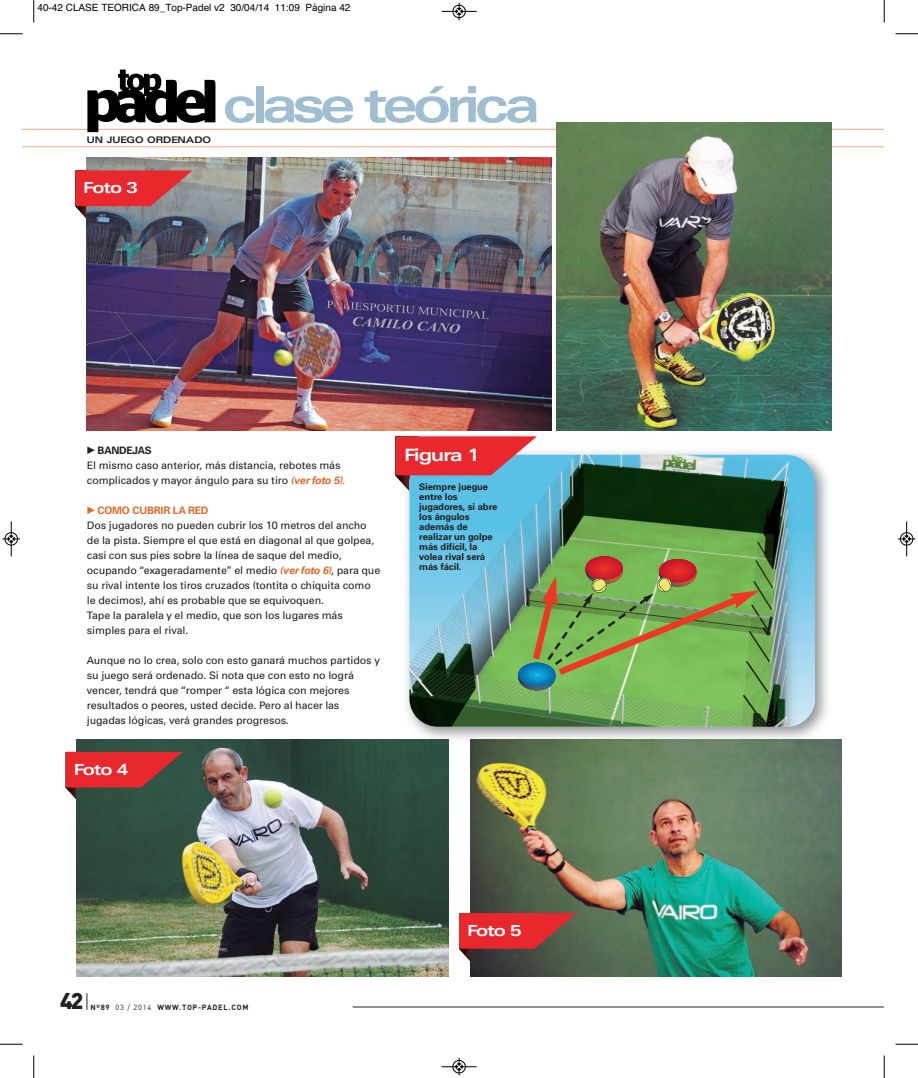
<style>
.page{position:relative;width:918px;height:1078px;background:#fff}
.page>*{position:absolute;margin:0;border:0;box-sizing:border-box;transform-origin:0 0}
.t1{font:700 50px "Audi Sans Ext CE";letter-spacing:-.1em;color:#a0bed1}
.t2{font:900 22.5px "DIN";color:#231f20}
.t3{font:700 17.5px "Audi Sans Ext CE";letter-spacing:-.05em;color:#fff}
.t4{font:700 15.75px "Audi Sans Ext CE";letter-spacing:-.06em;color:#fff}
.t5{font:10.62px/15px "Audi Sans CE";letter-spacing:-.015em;color:#231f20}
.t6{font:700 10.62px "Audi Sans CE";letter-spacing:-.015em;color:#de6b2e}
.t7{font:700 10.62px "Audi Sans CE";letter-spacing:-.015em;color:#231f20}
.t8{font:10px "Helvetica";color:#000}
.t9{font:700 9.38px/10px "Audi Sans CE";letter-spacing:-.01em;color:#231f20}
.t10{font:700 9.38px "Audi Sans Ext CE";color:#231f20}
.t11{font:700 7.5px "DIN";letter-spacing:.1em;color:#231f20}
.s1{font-weight:700;font-style:italic;color:#de6b2e}
.s2{font-weight:400}
</style>
<div class="page">
<svg style="left:87px;top:993px;width:1px;height:16px"></svg>
<svg style="left:22px;top:129px;width:862px;height:18px"></svg>
<svg style="left:22px;top:22px;width:862px;height:107px"></svg>
<svg style="left:87px;top:70px;width:128px;height:62px"></svg>
<hr style="left:353px;top:1006px;width:542px;height:1px;background:#231f20">
<div style="left:884px;top:22px;width:11px;height:1033px;background:#fff"></div>
<img style="left:86px;top:158px;width:465px;height:273px">
<img style="left:556px;top:122px;width:275px;height:309px">
<svg style="left:75px;top:170px;width:118px;height:60px;background:#aa5158"></svg>
<img style="left:77px;top:739px;width:371px;height:237px">
<svg style="left:66px;top:751px;width:117px;height:60px;background:#8f413c"></svg>
<img style="left:470px;top:739px;width:372px;height:237px">
<svg style="left:459px;top:912px;width:117px;height:60px;background:#993f3c"></svg>
<img style="left:406px;top:451px;width:422px;height:294px">
<img style="left:400px;top:739px;width:48px;height:6px">
<img style="left:470px;top:739px;width:364px;height:6px">
<img style="left:409px;top:454px;width:406px;height:272px;border-radius:28px">
<svg style="left:395px;top:436px;width:142px;height:65px;background:#aa7486"></svg>
<svg style="left:659px;top:559px;width:37px;height:23px"></svg>
<svg style="left:585px;top:556px;width:38px;height:28px"></svg>
<svg style="left:585px;top:556px;width:38px;height:23px"></svg>
<svg style="left:518px;top:662px;width:37px;height:28px"></svg>
<svg style="left:518px;top:662px;width:37px;height:24px"></svg>
<svg style="left:528px;top:575px;width:231px;height:105px;background:#7fa553"></svg>
<svg style="left:33px;top:0;width:2px;height:22px"></svg>
<svg style="left:0;top:33px;width:22px;height:2px"></svg>
<svg style="left:884px;top:0;width:1px;height:22px"></svg>
<svg style="left:895px;top:33px;width:23px;height:2px"></svg>
<svg style="left:33px;top:1055px;width:2px;height:22px"></svg>
<svg style="left:0;top:1043px;width:22px;height:1px"></svg>
<svg style="left:884px;top:1055px;width:1px;height:22px"></svg>
<svg style="left:895px;top:1043px;width:23px;height:1px"></svg>
<div style="left:452px;top:5px;width:14px;height:13px;border:1px solid #fff;border-radius:50%"></div>
<hr style="left:442px;top:11px;width:35px;height:1px;background:#000">
<div style="left:453px;top:5px;width:12px;height:13px;border:1px solid #000;border-radius:50%"></div>
<svg style="left:456px;top:3px;width:6px;height:17px"></svg>
<div style="left:452px;top:1059px;width:14px;height:14px;border:1px solid #fff;border-radius:50%"></div>
<hr style="left:442px;top:1066px;width:35px;height:1px;background:#000">
<div style="left:453px;top:1060px;width:12px;height:12px;border:1px solid #000;border-radius:50%"></div>
<svg style="left:456px;top:1058px;width:6px;height:17px"></svg>
<hr style="left:11px;top:521px;width:1px;height:35px;background:#000">
<div style="left:5px;top:532px;width:13px;height:13px;border:1px solid #000;border-radius:50%"></div>
<svg style="left:2px;top:535px;width:18px;height:7px"></svg>
<hr style="left:906px;top:521px;width:1px;height:35px;background:#000">
<div style="left:900px;top:532px;width:13px;height:13px;border:1px solid #000;border-radius:50%"></div>
<svg style="left:898px;top:535px;width:17px;height:7px"></svg>
<p class="t8" style="left:38px;top:2px;width:314px">40-42 CLASE TEORICA 89_Top-Padel v2 30/04/14 11:09 Página 42</p>
<p class="t10" style="left:87px;top:136px;width:126px">UN JUEGO ORDENADO</p>
<h3 class="t4" style="left:84px;top:182px;width:56px">Foto 3</h3>
<h1 class="t1" style="left:223px;top:87px;width:319px">clase teórica</h1>
<p class="t7" style="left:87px;top:446px;width:66px">• BANDEJAS</p>
<p class="t5" style="left:87px;top:458px;width:259px">El mismo caso anterior, más distancia, rebotes más complicados y mayor ángulo para su tiro <span class="s1">(ver foto 5).</span></p>
<p class="t6" style="left:87px;top:506px;width:123px">• COMO CUBRIR LA RED</p>
<p class="t5" style="left:87px;top:518px;width:295px">Dos jugadores no pueden cubrir los 10 metros del ancho de la pista. Siempre el que está en diagonal al que golpea, casi con sus pies sobre la línea de saque del medio, ocupando “exageradamente” el medio <span class="s1">(ver foto 6)</span>, para que su rival intente los tiros cruzados (tontita o chiquita como le decimos), ahí es probable que se equivoquen.<br>Tape la paralela y el medio, que son los lugares más simples para el rival.</p>
<p class="t5" style="left:87px;top:653px;width:294px">Aunque no lo crea, solo con esto ganará muchos partidos y su juego será ordenado. Si nota que con esto no lográ vencer, tendrá que “romper “ esta lógica con mejores resultados o peores, usted decide. Pero al hacer las jugadas lógicas, verá grandes progresos.</p>
<h3 class="t4" style="left:74px;top:763px;width:56px">Foto 4</h3>
<h3 class="t3" style="left:404px;top:449px;width:77px">Figura 1</h3>
<p class="t9" style="left:419px;top:482px;width:80px">Siempre juegue entre los jugadores, si abre los ángulos además de realizar un golpe más difícil, la volea rival será más fácil.</p>
<h2 class="t2" style="left:60px;top:988px;width:25px">42</h2>
<p class="t11" style="left:90px;top:1002px;width:160px">Nº89 <span class="s2">03 / 2014</span> WWW.TOP-PADEL.COM</p>
<h3 class="t4" style="left:467px;top:924px;width:56px">Foto 5</h3>
</div>
